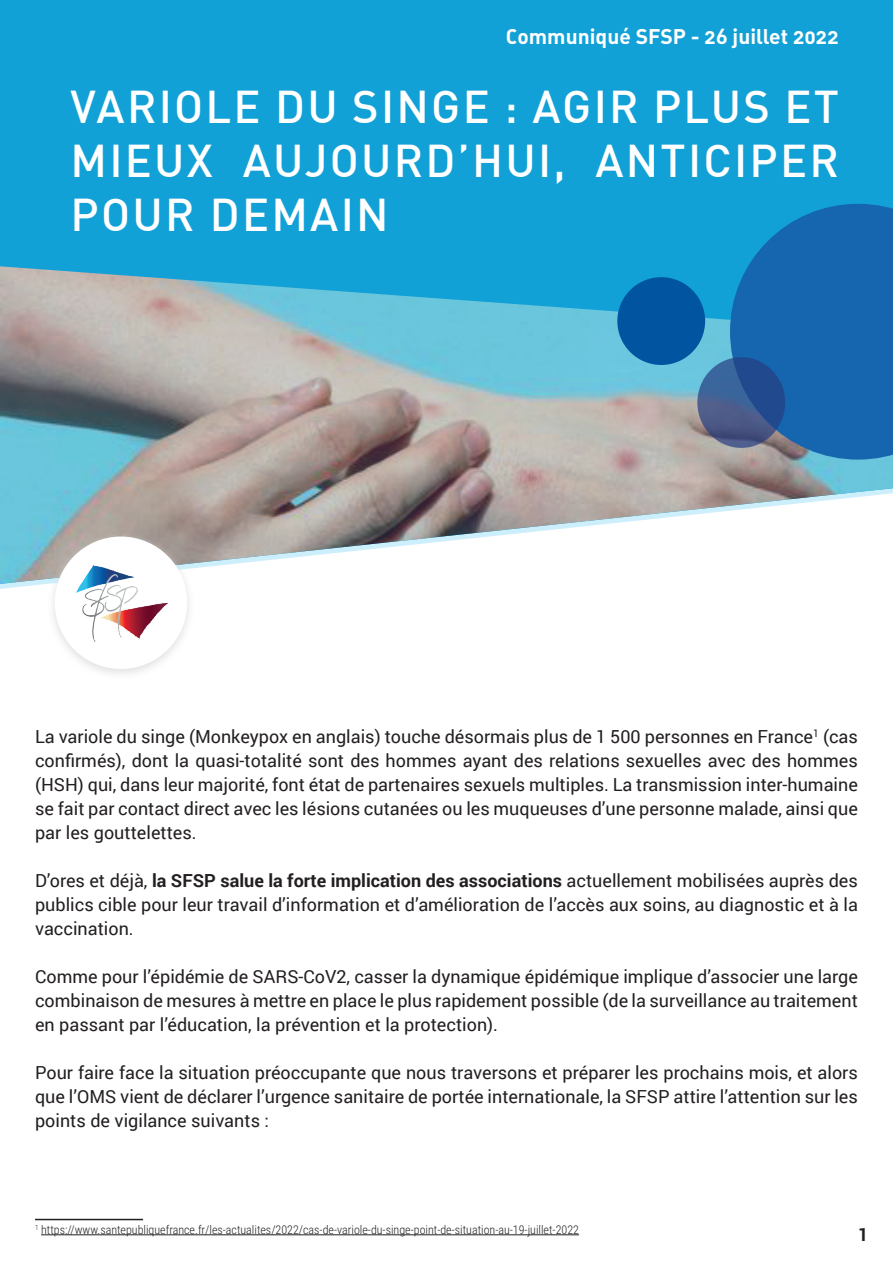
<style>
.page{position:relative;width:893px;height:1263px;background:#fff}
.page>*{position:absolute;margin:0;border:0;box-sizing:border-box;transform-origin:0 0}
.t1{font:500 45px/54px "DIN";letter-spacing:.05em;color:#fff;text-align:justify}
.t2{font:21px "DIN Bold Alternate";color:#fff}
.t3{font:18px/24px "Roboto";color:#231f20;text-align:justify}
.t4{font:700 18px "Roboto";color:#231f20}
.t5{font:300 12px "Roboto Condensed";color:#231f20}
.s1{font-weight:700}
</style>
<div class="page">
<svg style="left:0;top:332px;width:893px;height:257px"></svg>
<svg style="left:0;top:0;width:893px;height:332px;background:#1fa3d5"></svg>
<svg style="left:730px;top:204px;width:163px;height:256px;background:#1b6cb1"></svg>
<hr style="left:35px;top:1219px;width:108px;height:1px;background:#231f20">
<hr style="left:41px;top:1234px;width:538px;height:1px;background:#231f20">
<div style="left:617px;top:277px;width:88px;height:88px;background:#0154a0;border-radius:50%"></div>
<svg style="left:697px;top:357px;width:88px;height:91px;background:#38568d"></svg>
<div style="left:46px;top:531px;width:150px;height:149px;background:#d8d9db;opacity:.75"></div>
<div style="left:55px;top:536px;width:132px;height:133px;background:#fff;border-radius:50%"></div>
<img style="left:76px;top:565px;width:92px;height:77px">
<p class="t2" style="left:506px;top:23px;width:335px">Communiqué SFSP - 26 juillet 2022</p>
<h1 class="t1" style="left:71px;top:78px;width:770px">VARIOLE DU SINGE : AGIR PLUS ET MIEUX AUJOURD’HUI, ANTICIPER POUR DEMAIN</h1>
<p class="t3" style="left:35px;top:724px;width:824px">La variole du singe (Monkeypox en anglais) touche désormais plus de 1 500 personnes en France<sup>1</sup> (cas confirmés), dont la quasi-totalité sont des hommes ayant des relations sexuelles avec des hommes (HSH) qui, dans leur majorité, font état de partenaires sexuels multiples. La transmission inter-humaine se fait par contact direct avec les lésions cutanées ou les muqueuses d’une personne malade, ainsi que par les gouttelettes.</p>
<p class="t3" style="left:35px;top:868px;width:824px">D’ores et déjà, <span class="s1">la SFSP salue la forte implication des associations</span> actuellement mobilisées auprès des publics cible pour leur travail d’information et d’amélioration de l’accès aux soins, au diagnostic et à la vaccination.</p>
<p class="t3" style="left:35px;top:964px;width:824px">Comme pour l’épidémie de SARS-CoV2, casser la dynamique épidémique implique d’associer une large combinaison de mesures à mettre en place le plus rapidement possible (de la surveillance au traitement en passant par l’éducation, la prévention et la protection).</p>
<p class="t3" style="left:35px;top:1060px;width:824px">Pour faire face la situation préoccupante que nous traversons et préparer les prochains mois, et alors que l’OMS vient de déclarer l’urgence sanitaire de portée internationale, la SFSP attire l’attention sur les points de vigilance suivants :</p>
<p class="t5" style="left:35px;top:1221px;width:545px"><sup>1</sup> https://www.santepubliquefrance.fr/les-actualites/2022/cas-de-variole-du-singe-point-de-situation-au-19-juillet-2022</p>
<p class="t4" style="left:858px;top:1222px;width:12px">1</p>
</div>
